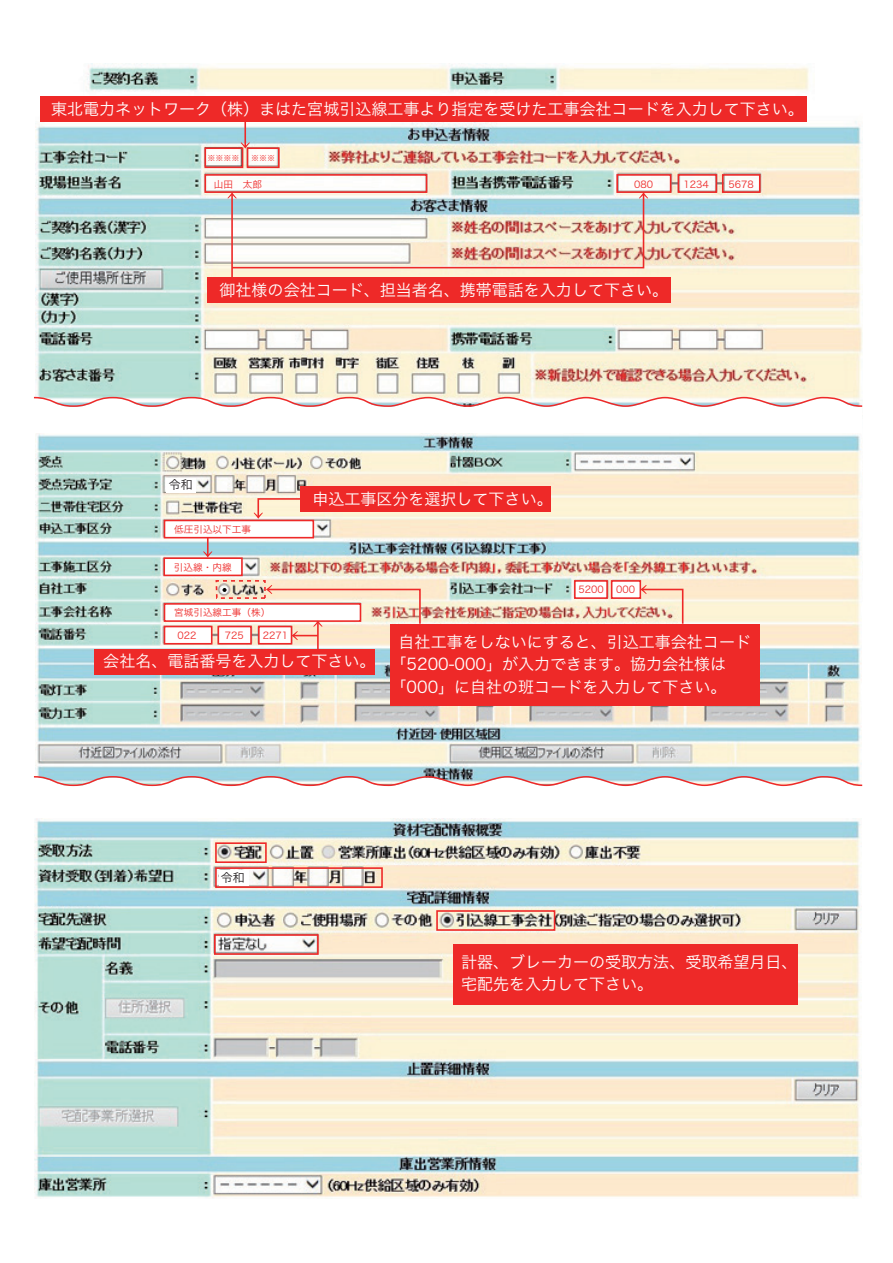
<style>
.page{position:relative;width:893px;height:1263px;background:#fff}
.page>*{position:absolute;margin:0;border:0;box-sizing:border-box;transform-origin:0 0}
.t1{font:16.05px/22.4px "Hira Kaku Pro W3";color:#fff}
.t2{font:12px "Hira Kaku Pro W3";color:#231f20}
.t3{font:9.6px "Hira Kaku Pro W3";color:#ee2928}
.t4{font:7.95px "Hira Kaku Pro W3";color:#ee2928}
</style>
<div class="page">
<img style="left:36px;top:63px;width:826px;height:334px">
<div style="left:40px;top:97px;width:767px;height:25px;background:#ee2928"></div>
<div style="left:204px;top:147px;width:39px;height:21px;border:2px solid #ee2928"></div>
<div style="left:247px;top:147px;width:33px;height:21px;border:2px solid #ee2928"></div>
<div style="left:204px;top:174px;width:223px;height:19px;border:2px solid #ee2928"></div>
<div style="left:616px;top:174px;width:55px;height:19px;border:2px solid #ee2928"></div>
<div style="left:678px;top:174px;width:39px;height:19px;border:2px solid #ee2928"></div>
<div style="left:722px;top:174px;width:39px;height:19px;border:2px solid #ee2928"></div>
<div style="left:208px;top:277px;width:463px;height:26px;background:#ee2928"></div>
<svg style="left:227px;top:192px;width:421px;height:77px"></svg>
<hr style="left:231px;top:195px;width:2px;height:83px;background:#ee2928">
<svg style="left:241px;top:142px;width:9px;height:7px"></svg>
<hr style="left:244px;top:122px;width:2px;height:24px;background:#ee2928">
<svg style="left:34px;top:397px;width:828px;height:10px"></svg>
<img style="left:36px;top:434px;width:825px;height:342px">
<svg style="left:34px;top:776px;width:828px;height:10px"></svg>
<div style="left:164px;top:520px;width:150px;height:18px;background:#fff;border:2px solid #ee2928"></div>
<div style="left:164px;top:603px;width:197px;height:19px;background:#fff;border:2px solid #ee2928"></div>
<div style="left:164px;top:626px;width:49px;height:18px;background:#fff;border:2px solid #ee2928"></div>
<div style="left:218px;top:626px;width:34px;height:18px;background:#fff;border:2px solid #ee2928"></div>
<div style="left:258px;top:626px;width:34px;height:18px;background:#fff;border:2px solid #ee2928"></div>
<div style="left:163px;top:557px;width:80px;height:19px;background:#fff;border:2px solid #ee2928"></div>
<div style="left:300px;top:486px;width:251px;height:25px;background:#ee2928"></div>
<svg style="left:254px;top:497px;width:48px;height:22px"></svg>
<svg style="left:203px;top:538px;width:9px;height:19px"></svg>
<div style="left:94px;top:649px;width:280px;height:25px;background:#ee2928"></div>
<hr style="left:317px;top:623px;width:2px;height:27px;background:#ee2928">
<div style="left:390px;top:624px;width:370px;height:82px;background:#ee2928"></div>
<svg style="left:640px;top:585px;width:44px;height:39px;background:#f3d3bd"></svg>
<div style="left:574px;top:580px;width:34px;height:19px;background:#fff;border:2px solid #ee2928"></div>
<svg style="left:215px;top:579px;width:207px;height:61px"></svg>
<div style="left:611px;top:580px;width:30px;height:19px;background:#fff;border:2px solid #ee2928"></div>
<img style="left:35px;top:819px;width:826px;height:379px">
<div style="left:215px;top:842px;width:52px;height:21px;border:2px solid #ee2928"></div>
<div style="left:215px;top:867px;width:168px;height:21px;border:2px solid #ee2928"></div>
<div style="left:214px;top:934px;width:105px;height:21px;border:2px solid #ee2928"></div>
<div style="left:436px;top:910px;width:119px;height:21px;border:2px solid #ee2928"></div>
<div style="left:453px;top:944px;width:345px;height:61px;background:#ee2928"></div>
<div style="left:166px;top:478px;width:30px;height:14px;background:#fff"></div>
<div style="left:219px;top:870px;width:30px;height:15px;background:#fff"></div>
<p class="t1" style="left:51px;top:97px;width:754px">東北電力ネットワーク（株）まはた宮城引込線工事より指定を受けた工事会社コードを入力して下さい。</p>
<p class="t4" style="left:208px;top:151px;width:34px">※※※※</p>
<p class="t4" style="left:251px;top:151px;width:26px">※※※</p>
<p class="t3" style="left:214px;top:176px;width:50px">山田　太郎</p>
<p class="t3" style="left:634px;top:176px;width:20px">080</p>
<p class="t3" style="left:683px;top:176px;width:27px">1234</p>
<p class="t3" style="left:728px;top:176px;width:27px">5678</p>
<p class="t1" style="left:220px;top:277px;width:450px">御社様の会社コード、担当者名、携帯電話を入力して下さい。</p>
<p class="t2" style="left:169px;top:473px;width:25px">令和</p>
<p class="t1" style="left:312px;top:486px;width:242px">申込工事区分を選択して下さい。</p>
<p class="t3" style="left:174px;top:521px;width:78px">低圧引込以下工事</p>
<p class="t3" style="left:174px;top:558px;width:59px">引込線・内線</p>
<p class="t3" style="left:174px;top:604px;width:98px">宮城引込線工事（株）</p>
<p class="t3" style="left:178px;top:627px;width:20px">022</p>
<p class="t3" style="left:225px;top:627px;width:20px">725</p>
<p class="t3" style="left:263px;top:627px;width:27px">2271</p>
<p class="t1" style="left:103px;top:649px;width:274px">会社名、電話番号を入力して下さい。</p>
<p class="t3" style="left:578px;top:581px;width:27px">5200</p>
<p class="t3" style="left:616px;top:581px;width:20px">000</p>
<p class="t1" style="left:391px;top:629px;width:362px;text-indent:8px">自社工事をしないにすると、引込工事会社コード「5200-000」が入力できます。協力会社様は「000」に自社の班コードを入力して下さい。</p>
<p class="t2" style="left:221px;top:867px;width:25px">令和</p>
<p class="t1" style="left:461px;top:949px;width:338px">計器、ブレーカーの受取方法、受取希望月日、宅配先を入力して下さい。</p>
</div>
